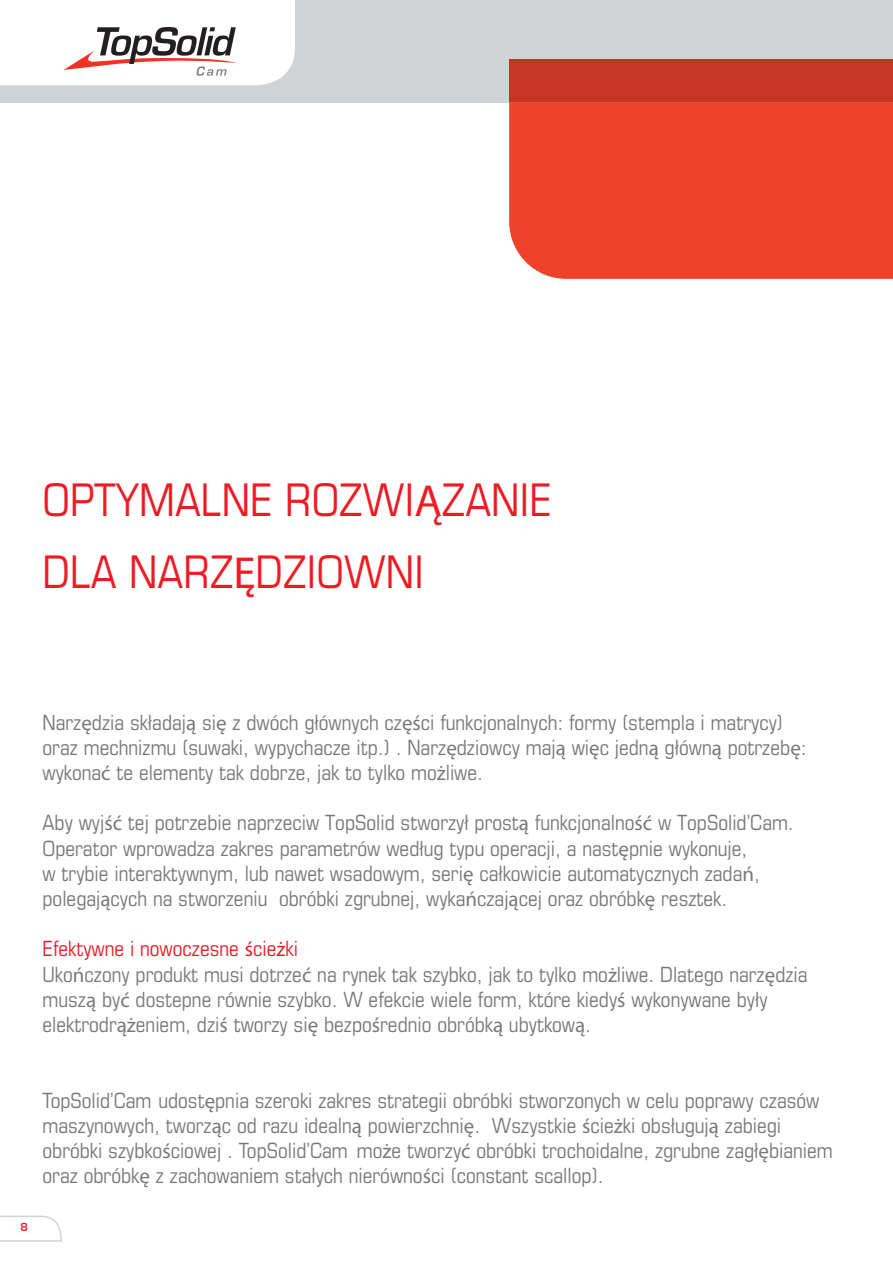
<style>
.page{position:relative;width:893px;height:1263px;background:#fff}
.page>*{position:absolute;margin:0;border:0;box-sizing:border-box;transform-origin:0 0}
.t1{font:condensed 45px/72px "Eurostile";color:#ed1c24}
.t2{font:condensed 21px/25.2px "Eurostile";color:#77787b}
.t3{font:700 12px "Eurostile";color:#ed1c24}
.s1{font-family:"Myriad Pro";font-stretch:normal}
.s2{color:#ed1c24}
.s3{font-family:"Myriad Pro";font-stretch:normal;color:#ed1c24}
</style>
<div class="page">
<div style="left:0;top:0;width:893px;height:102px;background:#d1d3d4"></div>
<div style="left:509px;top:102px;width:384px;height:177px;background:#ef422b"></div>
<div style="left:509px;top:60px;width:384px;height:42px;background:#c63622"></div>
<svg style="left:0;top:1215px;width:62px;height:27px"></svg>
<svg style="left:0;top:0;width:295px;height:85px;background:#ede8e8"></svg>
<h1 class="t1" style="left:43px;top:463px;width:511px">OPTYMALNE ROZWI<span class="s1">Ą</span>ZANIE<br>DLA NARZ<span class="s1">Ę</span>DZIOWNI</h1>
<p class="t2" style="left:43px;top:709px;width:766px">Narz<span class="s1">ę</span>dzia składaj<span class="s1">ą</span> si<span class="s1">ę</span> z dwóch głównych cz<span class="s1">ęś</span>ci funkcjonalnych: formy (stempla i matrycy) oraz mechnizmu (suwaki, wypychacze itp.) . Narz<span class="s1">ę</span>dziowcy maj<span class="s1">ą</span> wi<span class="s1">ę</span>c jedn<span class="s1">ą</span> główn<span class="s1">ą</span> potrzeb<span class="s1">ę</span>: wykona<span class="s1">ć</span> te elementy tak dobrze, jak to tylko mo<span class="s1">ż</span>liwe.</p>
<p class="t2" style="left:43px;top:810px;width:753px">Aby wyj<span class="s1">ść</span> tej potrzebie naprzeciw TopSolid stworzył prost<span class="s1">ą</span> funkcjonalno<span class="s1">ść</span> w TopSolid’Cam.<br>Operator wprowadza zakres parametrów według typu operacji, a nast<span class="s1">ę</span>pnie wykonuje,<br>w trybie interaktywnym, lub nawet wsadowym, seri<span class="s1">ę</span> całkowicie automatycznych zada<span class="s1">ń</span>, polegaj<span class="s1">ą</span>cych na stworzeniu obróbki zgrubnej, wyka<span class="s1">ń</span>czaj<span class="s1">ą</span>cej oraz obróbk<span class="s1">ę</span> resztek.</p>
<p class="t2" style="left:43px;top:936px;width:767px"><span class="s2">Efektywne i nowoczesne</span> <span class="s3">ś</span><span class="s2">cie</span><span class="s3">ż</span><span class="s2">ki<br></span>Uko<span class="s1">ń</span>czony produkt musi dotrze<span class="s1">ć</span> na rynek tak szybko, jak to tylko mo<span class="s1">ż</span>liwe. Dlatego narz<span class="s1">ę</span>dzia musz<span class="s1">ą</span> by<span class="s1">ć</span> dostepne równie szybko. W efekcie wiele form, które kiedy<span class="s1">ś</span> wykonywane były elektrodr<span class="s1">ąż</span>eniem, dzi<span class="s1">ś</span> tworzy si<span class="s1">ę</span> bezpo<span class="s1">ś</span>rednio obróbk<span class="s1">ą</span> ubytkow<span class="s1">ą</span>.</p>
<p class="t3" style="left:20px;top:1222px;width:9px">8</p>
<p class="t2" style="left:43px;top:1087px;width:792px">TopSolid’Cam udost<span class="s1">ę</span>pnia szeroki zakres strategii obróbki stworzonych w celu poprawy czasów maszynowych, tworz<span class="s1">ą</span>c od razu idealn<span class="s1">ą</span> powierzchni<span class="s1">ę</span>. Wszystkie <span class="s1">ś</span>cie<span class="s1">ż</span>ki obsługuj<span class="s1">ą</span> zabiegi obróbki szybko<span class="s1">ś</span>ciowej . TopSolid’Cam mo<span class="s1">ż</span>e tworzy<span class="s1">ć</span> obróbki trochoidalne, zgrubne zagł<span class="s1">ę</span>bianiem oraz obróbk<span class="s1">ę</span> z zachowaniem stałych nierówno<span class="s1">ś</span>ci (constant scallop).</p>
</div>
